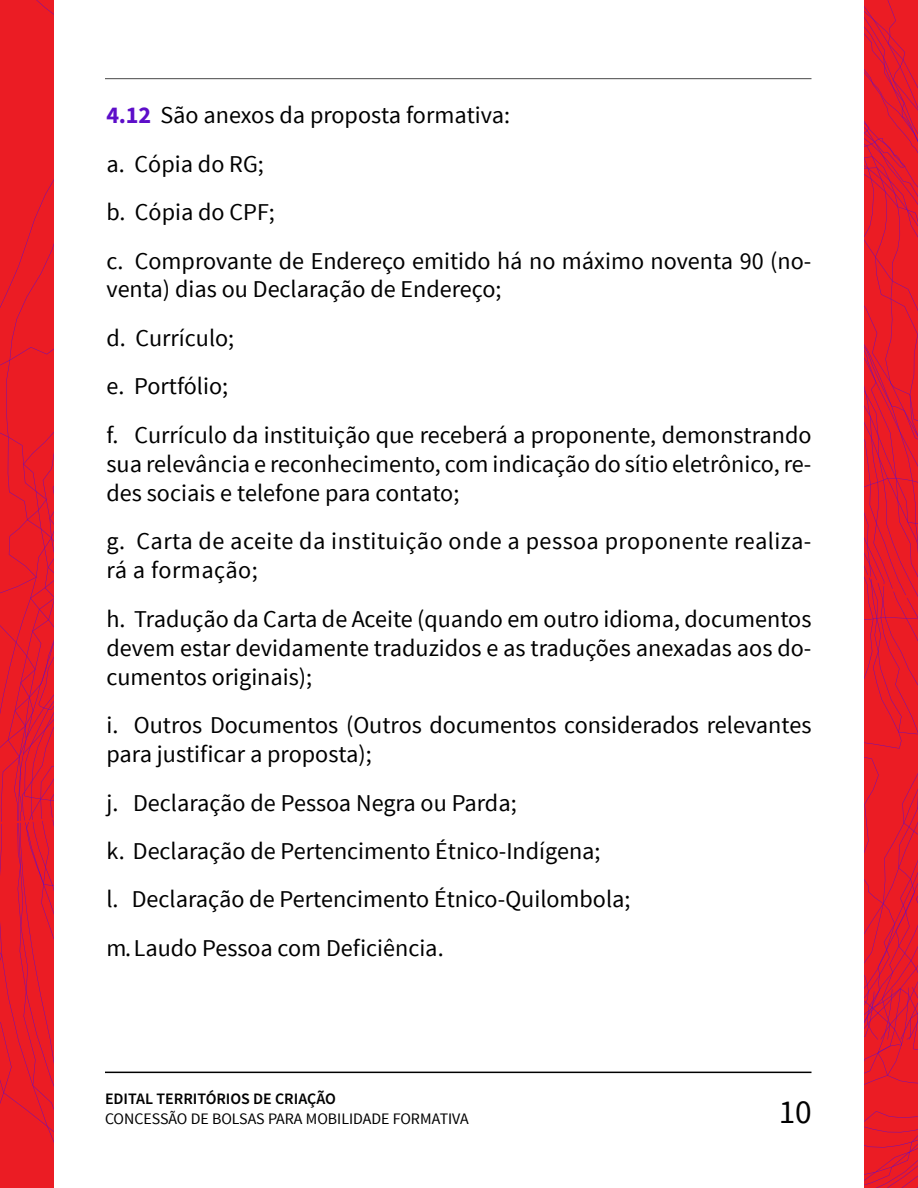
<style>
.page{position:relative;width:918px;height:1188px;background:#fff}
.page>*{position:absolute;margin:0;border:0;box-sizing:border-box;transform-origin:0 0}
.t1{font:33.3px "Source Sans Pro";color:#000}
.t2{font:24.15px/48.4px "Source Sans Pro";color:#000}
.t3{font:24.15px/29px "Source Sans Pro";letter-spacing:.02em;color:#000}
.t4{font:16.05px "Source Sans Pro";color:#000}
.t5{font:600 16.05px "Source Sans Pro";color:#000}
.s1{font-family:"Source Sans Variable";color:#5d0ec9}
</style>
<div class="page">
<div style="left:9px;top:0;width:32px;height:433px;background:#eb1c24"></div>
<svg style="left:0;top:433px;width:54px;height:755px;background:#e41b2b"></svg>
<svg style="left:906px;top:0;width:12px;height:478px;background:#e41b2b"></svg>
<svg style="left:864px;top:0;width:42px;height:478px;background:#e21b2d"></svg>
<svg style="left:864px;top:478px;width:54px;height:710px;background:#e41b2b"></svg>
<hr style="left:105px;top:1072px;width:707px;height:1px;background:#000">
<hr style="left:105px;top:78px;width:707px;height:1px;background:#484848">
<p class="t2" style="left:106px;top:91px;width:707px"><span class="s1">4.12</span> São anexos da proposta formativa:<br>a. Cópia do RG;<br>b. Cópia do CPF;<br>c. Comprovante de Endereço emitido há no máximo noventa 90 (no-</p>
<p class="t2" style="left:106px;top:266px;width:707px">venta) dias ou Declaração de Endereço;<br>d. Currículo;<br>e. Portfólio;<br>f. Currículo da instituição que receberá a proponente, demonstrando</p>
<p class="t2" style="left:106px;top:450px;width:707px;line-height:29px">sua relevância e reconhecimento, com indicação do sítio eletrônico, re&shy;des sociais e telefone para contato;</p>
<p class="t3" style="left:106px;top:527px;width:707px">g. Carta de aceite da instituição onde a pessoa proponente realiza&shy;rá a formação;</p>
<p class="t2" style="left:106px;top:605px;width:707px;line-height:29px;text-align:justify">h. Tradução da Carta de Aceite (quando em outro idioma, documentos devem estar devidamente traduzidos e as traduções anexadas aos do&shy;cumentos originais);</p>
<p class="t2" style="left:106px;top:711px;width:707px;line-height:29px">i. Outros Documentos (Outros documentos considerados relevantes para justificar a proposta);</p>
<p class="t2" style="left:106px;top:779px;width:526px">j. Declaração de Pessoa Negra ou Parda;<br>k. Declaração de Pertencimento Étnico-Indígena;<br>l. Declaração de Pertencimento Étnico-Quilombola; m. Laudo Pessoa com Deficiência.</p>
<p class="t5" style="left:105px;top:1088px;width:232px">EDITAL TERRITÓRIOS DE CRIAÇÃO</p>
<p class="t4" style="left:105px;top:1108px;width:365px">CONCESSÃO DE BOLSAS PARA MOBILIDADE FORMATIVA</p>
<h1 class="t1" style="left:779px;top:1091px;width:35px">10</h1>
</div>
